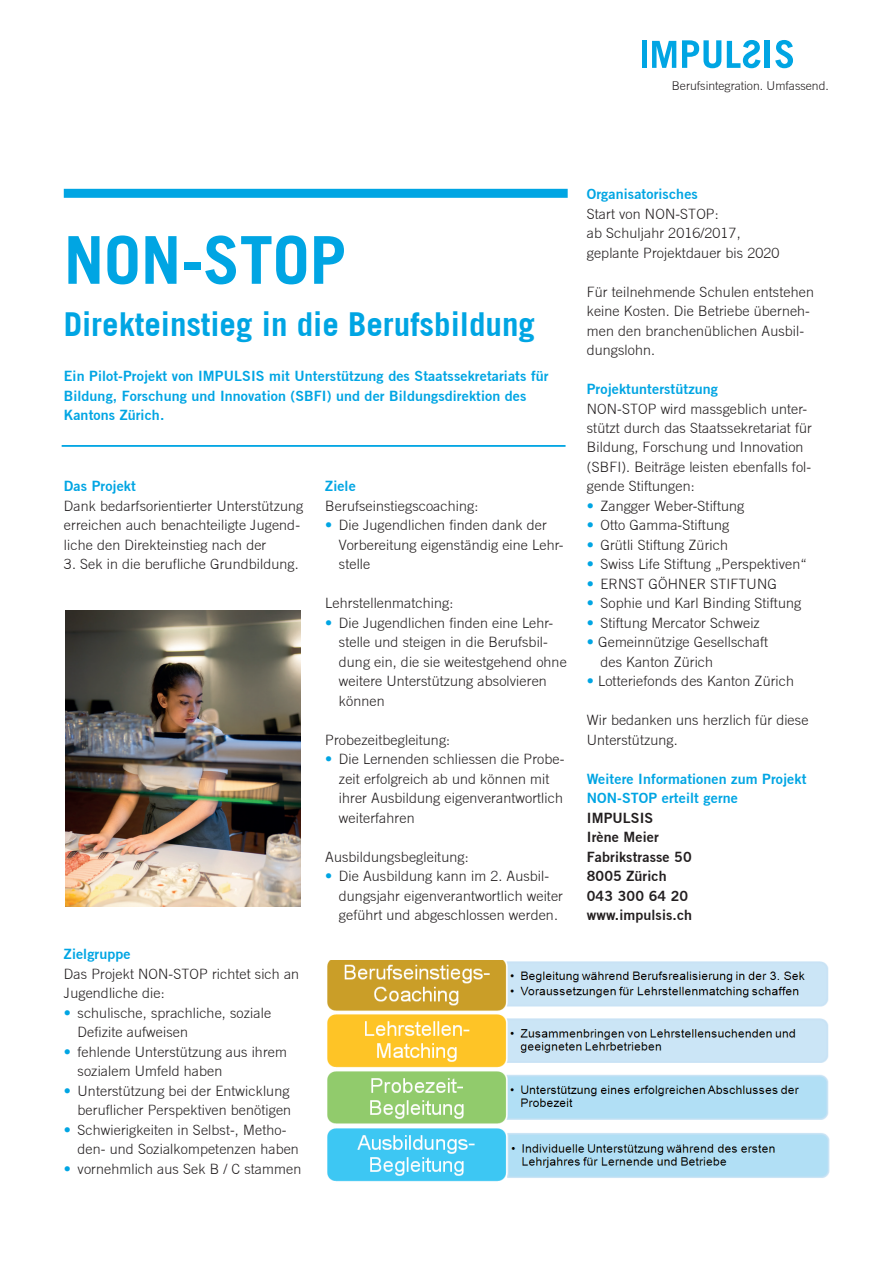
<style>
.page{position:relative;width:893px;height:1263px;background:#fff}
.page>*{position:absolute;margin:0;border:0;box-sizing:border-box;transform-origin:0 0}
.t1{font:700 66px "Trade Gothic";color:#00a5e3}
.t2{font:700 33px "Trade Gothic";color:#00a5e3}
.t3{font:300 14.25px/19.5px "Trade Gothic";letter-spacing:.01em;color:#231f20}
.t4{font:700 14.25px/19.5px "Trade Gothic No.2";letter-spacing:.01em;color:#00a5e3}
.t5{font:700 14.25px/19.5px "Trade Gothic No.2";letter-spacing:.01em;color:#231f20}
.t6{font:300 12.15px "Trade Gothic";color:#231f20}
.s1{color:#00a5e3}
</style>
<div class="page">
<hr style="left:642px;top:41px;width:4px;height:27px;background:#00a5e3">
<svg style="left:652px;top:41px;width:24px;height:27px"></svg>
<svg style="left:682px;top:40px;width:39px;height:28px"></svg>
<svg style="left:775px;top:40px;width:18px;height:28px"></svg>
<div style="left:765px;top:41px;width:5px;height:27px;background:#00a5e3"></div>
<svg style="left:727px;top:40px;width:34px;height:28px"></svg>
<div style="left:64px;top:189px;width:504px;height:9px;background:#00a5e3"></div>
<hr style="left:62px;top:445px;width:504px;height:2px;background:#00a5e3">
<img style="left:65px;top:610px;width:236px;height:296px">
<img style="left:327px;top:961px;width:502px;height:220px">
<p class="t6" style="left:672px;top:78px;width:158px">Berufsintegration. Umfassend.</p>
<h1 class="t1" style="left:64px;top:220px;width:284px">NON-STOP</h1>
<h2 class="t2" style="left:64px;top:304px;width:473px">Direkteinstieg in die Berufsbildung</h2>
<p class="t4" style="left:64px;top:366px;width:486px">Ein Pilot-Projekt von IMPULSIS mit Unterstützung des Staatssekretariats für<br>Bildung, Forschung und Innovation (SBFI) und der Bildungsdirektion des<br>Kantons Zürich.</p>
<p class="t4" style="left:64px;top:476px;width:73px">Das Projekt</p>
<p class="t3" style="left:64px;top:496px;width:241px">Dank bedarfsorientierter Unterstützung erreichen auch benachteiligte Jugend&shy;liche den Direkteinstieg nach der</p>
<p class="t3" style="left:64px;top:554px;width:236px">3. Sek in die berufliche Grundbildung.</p>
<p class="t4" style="left:64px;top:944px;width:68px">Zielgruppe</p>
<p class="t3" style="left:64px;top:964px;width:237px">Das Projekt NON-STOP richtet sich an<br>Jugendliche die:</p>
<p class="t3" style="left:78px;top:1003px;width:195px;text-indent:-14px"><span class="s1">•</span> schulische, sprachliche, soziale<br>Defizite aufweisen</p>
<p class="t3" style="left:78px;top:1042px;width:211px;text-indent:-14px"><span class="s1">•</span> fehlende Unterstützung aus ihrem sozialem Umfeld haben</p>
<p class="t3" style="left:64px;top:1081px;width:229px;text-align:right"><span class="s1">•</span> Unterstützung bei der Entwicklung beruflicher Perspektiven benötigen</p>
<p class="t3" style="left:78px;top:1120px;width:223px;text-indent:-14px"><span class="s1">•</span> Schwierigkeiten in Selbst-, Metho&shy;den- und Sozialkompetenzen haben</p>
<p class="t3" style="left:64px;top:1159px;width:239px"><span class="s1">•</span> vornehmlich aus Sek B / C stammen</p>
<p class="t4" style="left:325px;top:476px;width:32px">Ziele</p>
<p class="t3" style="left:325px;top:496px;width:155px">Berufseinstiegscoaching:</p>
<p class="t3" style="left:339px;top:515px;width:226px;text-indent:-14px"><span class="s1">•</span> Die Jugendlichen finden dank der<br>Vorbereitung eigenständig eine Lehr&shy;stelle</p>
<p class="t3" style="left:325px;top:593px;width:130px">Lehrstellenmatching:</p>
<p class="t3" style="left:339px;top:613px;width:229px;text-indent:-14px"><span class="s1">•</span> Die Jugendlichen finden eine Lehr&shy;stelle und steigen in die Berufsbil&shy;dung ein, die sie weitestgehend ohne weitere Unterstützung absolvieren können</p>
<p class="t3" style="left:325px;top:730px;width:126px">Probezeitbegleitung:</p>
<p class="t3" style="left:339px;top:749px;width:227px;text-indent:-14px"><span class="s1">•</span> Die Lernenden schliessen die Probe&shy;zeit erfolgreich ab und können mit ihrer Ausbildung eigenverantwortlich weiterfahren</p>
<p class="t3" style="left:325px;top:847px;width:145px">Ausbildungsbegleitung:</p>
<p class="t3" style="left:339px;top:866px;width:226px;text-indent:-14px"><span class="s1">•</span> Die Ausbildung kann im 2. Ausbil&shy;dungsjahr eigenverantwortlich weiter geführt und abgeschlossen werden.</p>
<p class="t4" style="left:587px;top:184px;width:113px">Organisatorisches</p>
<p class="t3" style="left:587px;top:203px;width:194px">Start von NON-STOP:<br>ab Schuljahr 2016/2017, geplante Projektdauer bis 2020</p>
<p class="t3" style="left:587px;top:281px;width:229px">Für teilnehmende Schulen entstehen keine Kosten. Die Betriebe überneh&shy;men den branchenüblichen Ausbil&shy;dungslohn.</p>
<p class="t4" style="left:587px;top:379px;width:133px">Projektunterstützung</p>
<p class="t3" style="left:587px;top:398px;width:227px">NON-STOP wird massgeblich unter&shy;stützt durch das Staatssekretariat für Bildung, Forschung und Innovation (SBFI). Beiträge leisten ebenfalls fol&shy;gende Stiftungen:</p>
<p class="t3" style="left:587px;top:496px;width:159px"><span class="s1">•</span> Zangger Weber-Stiftung</p>
<p class="t3" style="left:587px;top:515px;width:144px"><span class="s1">•</span> Otto Gamma-Stiftung</p>
<p class="t3" style="left:587px;top:535px;width:143px"><span class="s1">•</span> Grütli Stiftung Zürich</p>
<p class="t3" style="left:587px;top:554px;width:222px"><span class="s1">•</span> Swiss Life Stiftung „Perspektiven“</p>
<p class="t3" style="left:587px;top:574px;width:192px"><span class="s1">•</span> ERNST GÖHNER STIFTUNG</p>
<p class="t3" style="left:587px;top:593px;width:216px"><span class="s1">•</span> Sophie und Karl Binding Stiftung</p>
<p class="t3" style="left:587px;top:613px;width:175px"><span class="s1">•</span> Stiftung Mercator Schweiz</p>
<p class="t3" style="left:600px;top:632px;width:169px;text-indent:-14px"><span class="s1">•</span> Gemeinnützige Gesellschaft des Kanton Zürich</p>
<p class="t3" style="left:587px;top:671px;width:209px"><span class="s1">•</span> Lotteriefonds des Kanton Zürich</p>
<p class="t3" style="left:587px;top:710px;width:223px">Wir bedanken uns herzlich für diese<br>Unterstützung.</p>
<p class="t4" style="left:587px;top:769px;width:221px">Weitere Informationen zum Projekt<br>NON-STOP erteilt gerne</p>
<p class="t5" style="left:587px;top:808px;width:107px">IMPULSIS<br>Irène Meier<br>Fabrikstrasse 50<br>8005 Zürich<br>043 300 64 20 www.impulsis.ch</p>
</div>
